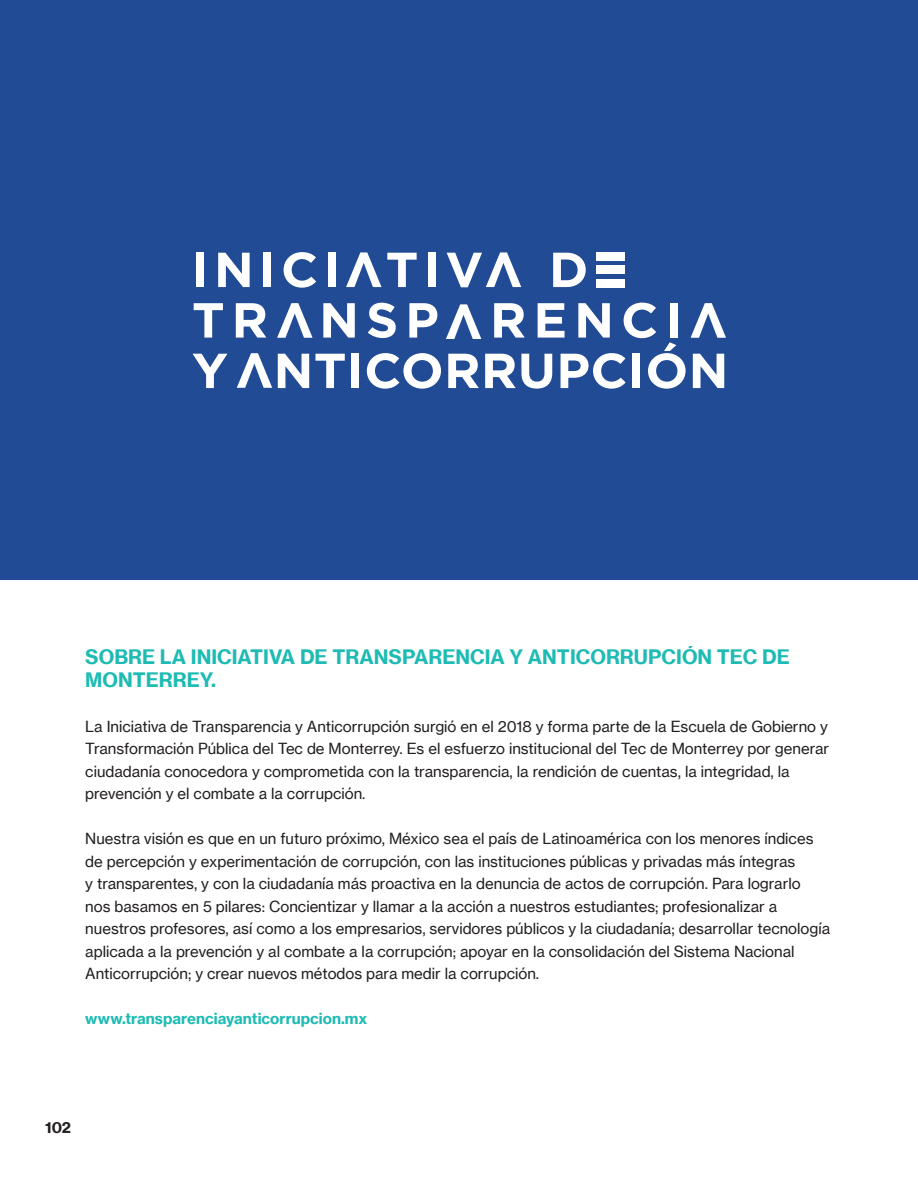
<style>
.page{position:relative;width:918px;height:1188px;background:#fff}
.page>*{position:absolute;margin:0;border:0;box-sizing:border-box;transform-origin:0 0}
.t1{font:19.5px/22.5px "N Haas Grotesk TX Pro 75 Bd";color:#1dbbb3}
.t2{font:15px/22.5px "N Haas Grotesk TX Pro 55 Rg";color:#231f20}
.t3{font:15px "N Haas Grotesk TX Pro 75 Bd";color:#1dbbb3}
.t4{font:15px "N Haas Grotesk TX Pro 75 Bd";color:#231f20}
</style>
<div class="page">
<div style="left:0;top:0;width:918px;height:580px;background:#214b95"></div>
<div style="left:197px;top:253px;width:7px;height:34px;background:#fff"></div>
<svg style="left:218px;top:253px;width:32px;height:34px"></svg>
<div style="left:263px;top:253px;width:8px;height:34px;background:#fff"></div>
<svg style="left:284px;top:252px;width:32px;height:36px"></svg>
<div style="left:328px;top:253px;width:8px;height:34px;background:#fff"></div>
<div style="left:428px;top:253px;width:8px;height:34px;background:#fff"></div>
<svg style="left:553px;top:253px;width:33px;height:34px"></svg>
<svg style="left:194px;top:303px;width:29px;height:35px"></svg>
<svg style="left:236px;top:303px;width:30px;height:35px"></svg>
<svg style="left:323px;top:303px;width:32px;height:35px"></svg>
<svg style="left:193px;top:354px;width:34px;height:34px"></svg>
<svg style="left:278px;top:354px;width:31px;height:34px"></svg>
<svg style="left:315px;top:354px;width:30px;height:34px"></svg>
<div style="left:351px;top:354px;width:8px;height:34px;background:#fff"></div>
<div style="left:597px;top:252px;width:28px;height:8px;background:#fff"></div>
<div style="left:597px;top:266px;width:28px;height:8px;background:#fff"></div>
<div style="left:597px;top:280px;width:28px;height:8px;background:#fff"></div>
<svg style="left:447px;top:252px;width:74px;height:35px"></svg>
<svg style="left:346px;top:252px;width:71px;height:35px"></svg>
<svg style="left:277px;top:303px;width:36px;height:35px"></svg>
<svg style="left:367px;top:303px;width:359px;height:86px"></svg>
<svg style="left:237px;top:353px;width:35px;height:35px"></svg>
<p class="t1" style="left:85px;top:646px;width:706px">SOBRE LA INICIATIVA DE TRANSPARENCIA Y ANTICORRUPCIÓN TEC DE<br>MONTERREY.</p>
<p class="t2" style="left:85px;top:715px;width:745px">La Iniciativa de Transparencia y Anticorrupción surgió en el 2018 y forma parte de la Escuela de Gobierno y Transformación Pública del Tec de Monterrey. Es el esfuerzo institucional del Tec de Monterrey por generar ciudadanía conocedora y comprometida con la transparencia, la rendición de cuentas, la integridad, la prevención y el combate a la corrupción.</p>
<p class="t2" style="left:85px;top:828px;width:746px">Nuestra visión es que en un futuro próximo, México sea el país de Latinoamérica con los menores índices de percepción y experimentación de corrupción, con las instituciones públicas y privadas más íntegras<br>y transparentes, y con la ciudadanía más proactiva en la denuncia de actos de corrupción. Para lograrlo<br>nos basamos en 5 pilares: Concientizar y llamar a la acción a nuestros estudiantes; profesionalizar a nuestros profesores, así como a los empresarios, servidores públicos y la ciudadanía; desarrollar tecnología aplicada a la prevención y al combate a la corrupción; apoyar en la consolidación del Sistema Nacional Anticorrupción; y crear nuevos métodos para medir la corrupción.</p>
<p class="t3" style="left:85px;top:1009px;width:284px">www.transparenciayanticorrupcion.mx</p>
<p class="t4" style="left:45px;top:1118px;width:27px">102</p>
</div>
